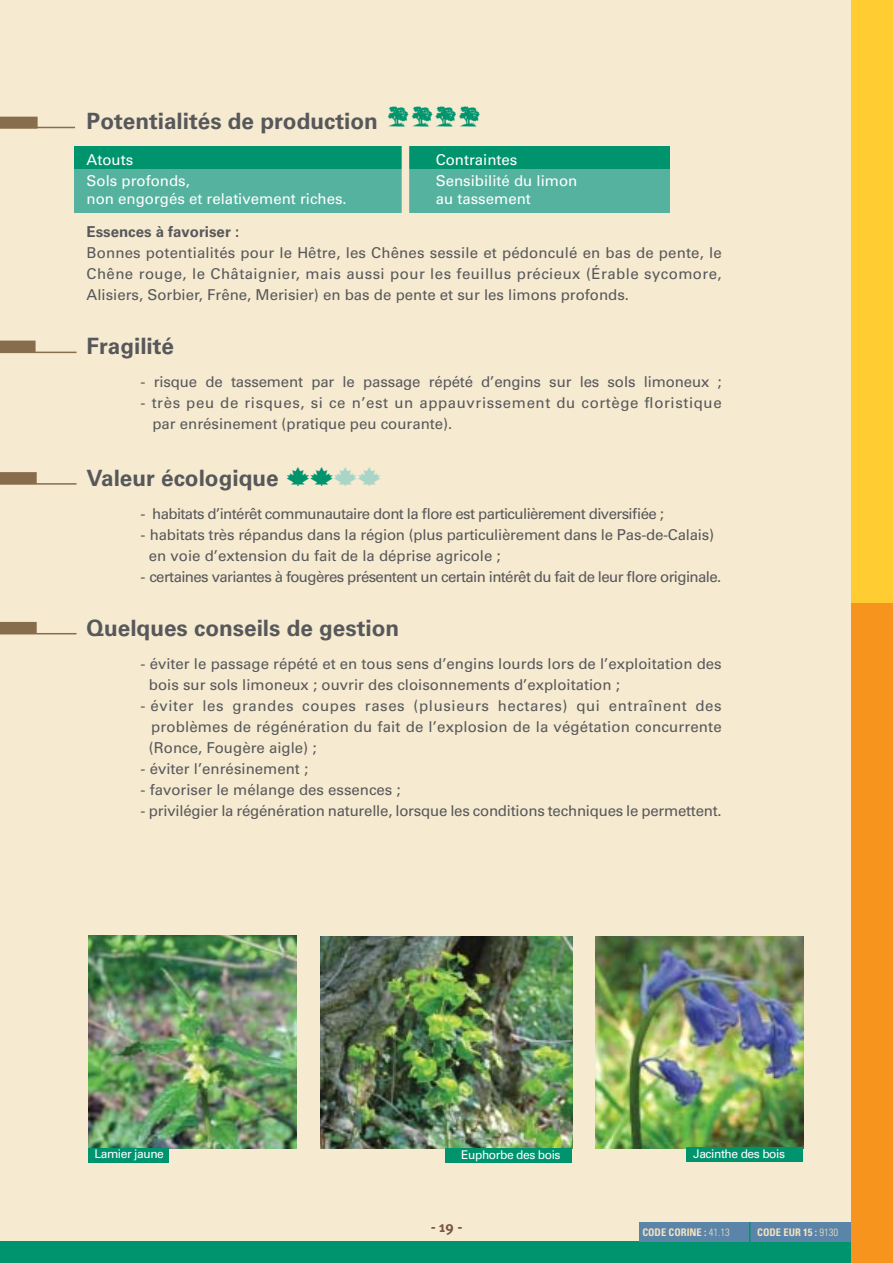
<style>
.page{position:relative;width:893px;height:1263px;background:#fff}
.page>*{position:absolute;margin:0;border:0;box-sizing:border-box;transform-origin:0 0}
.t1{font:700 22.5px "Univers";color:#57585b}
.t2{font:15px/21px "Univers";color:#57585b;text-align:justify}
.t3{font:15px "Univers";letter-spacing:-.04em;color:#57585b}
.t4{font:15px/21px "Univers";letter-spacing:.04em;color:#57585b}
.t5{font:15px "Univers";color:#fff}
.t6{font:700 15px "Univers";color:#57585b}
.t7{font:700 15px "Meta Plus";color:#7a5743}
.t8{font:12px "Univers";letter-spacing:-.035em;color:#fff}
.t9{font:700 condensed 10.5px "Univers";color:#f3e2be}
.s1{font-weight:300}
</style>
<div class="page">
<div style="left:0;top:0;width:892px;height:1263px;background:#f6ead0"></div>
<div style="left:0;top:1242px;width:892px;height:21px;background:#00946e"></div>
<hr style="left:0;top:483px;width:77px;height:2px;background:#876d4c">
<div style="left:0;top:472px;width:37px;height:12px;background:#876d4c"></div>
<hr style="left:0;top:633px;width:77px;height:1px;background:#876d4c">
<div style="left:0;top:622px;width:37px;height:12px;background:#876d4c"></div>
<hr style="left:0;top:352px;width:77px;height:1px;background:#876d4c">
<div style="left:0;top:341px;width:36px;height:12px;background:#876d4c"></div>
<hr style="left:0;top:127px;width:75px;height:1px;background:#876d4c">
<div style="left:0;top:117px;width:38px;height:12px;background:#876d4c"></div>
<img style="left:595px;top:937px;width:208px;height:211px">
<img style="left:88px;top:936px;width:208px;height:212px">
<img style="left:320px;top:937px;width:252px;height:211px">
<div style="left:638px;top:1222px;width:213px;height:20px;background:#5b84a9"></div>
<svg style="left:749px;top:1222px;width:1px;height:20px"></svg>
<div style="left:75px;top:146px;width:595px;height:24px;background:#00946e"></div>
<div style="left:75px;top:169px;width:595px;height:44px;background:#55b29f"></div>
<div style="left:401px;top:140px;width:8px;height:77px;background:#f6ead0"></div>
<div style="left:851px;top:0;width:41px;height:608px;background:#ffcc31"></div>
<div style="left:851px;top:603px;width:41px;height:660px;background:#f7941e"></div>
<div style="left:89px;top:1148px;width:80px;height:14px;background:#00946e"></div>
<div style="left:445px;top:1148px;width:127px;height:14px;background:#00946e"></div>
<div style="left:686px;top:1148px;width:117px;height:14px;background:#00946e"></div>
<h1 class="t1" style="left:87px;top:113px;width:293px">Potentialités de production</h1>
<p class="t5" style="left:87px;top:154px;width:48px">Atouts</p>
<p class="t5" style="left:436px;top:154px;width:83px">Contraintes</p>
<p class="t5" style="left:87px;top:175px;width:105px">Sols profonds,</p>
<p class="t5" style="left:436px;top:175px;width:143px">Sensibilité du limon</p>
<p class="t5" style="left:87px;top:193px;width:261px">non engorgés et relativement riches.</p>
<p class="t5" style="left:436px;top:193px;width:96px">au tassement</p>
<p class="t6" style="left:87px;top:226px;width:154px">Essences à favoriser :</p>
<p class="t2" style="left:87px;top:243px;width:636px">Bonnes potentialités pour le Hêtre, les Chênes sessile et pédonculé en bas de pente, le Chêne rouge, le Châtaignier, mais aussi pour les feuillus précieux (Érable sycomore, Alisiers, Sorbier, Frêne, Merisier) en bas de pente et sur les limons profonds.</p>
<h1 class="t1" style="left:87px;top:338px;width:89px">Fragilité</h1>
<p class="t2" style="left:141px;top:372px;width:582px">- risque de tassement par le passage répété d’engins sur les sols limoneux ;</p>
<p class="t4" style="left:152px;top:393px;width:571px;text-indent:-12px">- très peu de risques, si ce n’est un appauvrissement du cortège floristique par enrésinement (pratique peu courante).</p>
<h1 class="t1" style="left:87px;top:470px;width:194px">Valeur écologique</h1>
<p class="t3" style="left:141px;top:508px;width:525px">- habitats d’intérêt communautaire dont la flore est particulièrement diversifiée ;</p>
<p class="t2" style="left:149px;top:525px;width:566px;text-indent:-8px">- habitats très répandus dans la région (plus particulièrement dans le Pas-de-Calais) en voie d’extension du fait de la déprise agricole ;</p>
<p class="t3" style="left:141px;top:571px;width:582px">- certaines variantes à fougères présentent un certain intérêt du fait de leur flore originale.</p>
<h1 class="t1" style="left:87px;top:620px;width:314px">Quelques conseils de gestion</h1>
<p class="t2" style="left:149px;top:654px;width:574px;text-indent:-8px">- éviter le passage répété et en tous sens d’engins lourds lors de l’exploitation des bois sur sols limoneux ; ouvrir des cloisonnements d’exploitation ;</p>
<p class="t2" style="left:149px;top:696px;width:574px;text-indent:-8px">- éviter les grandes coupes rases (plusieurs hectares) qui entraînent des problèmes de régénération du fait de l’explosion de la végétation concurrente (Ronce, Fougère aigle) ;</p>
<p class="t2" style="left:141px;top:759px;width:169px">- éviter l’enrésinement ;</p>
<p class="t2" style="left:141px;top:780px;width:262px">- favoriser le mélange des essences ;</p>
<p class="t2" style="left:141px;top:801px;width:582px">- privilégier la régénération naturelle, lorsque les conditions techniques le permettent.</p>
<p class="t8" style="left:94px;top:1150px;width:71px">Lamier jaune</p>
<p class="t8" style="left:461px;top:1150px;width:101px">Euphorbe des bois</p>
<p class="t8" style="left:693px;top:1150px;width:93px">Jacinthe des bois</p>
<p class="t7" style="left:431px;top:1221px;width:33px">- 19 -</p>
<p class="t9" style="left:642px;top:1228px;width:89px">CODE CORINE : <span class="s1">41.13</span></p>
<p class="t9" style="left:757px;top:1228px;width:83px">CODE EUR 15 : <span class="s1">9130</span></p>
</div>
